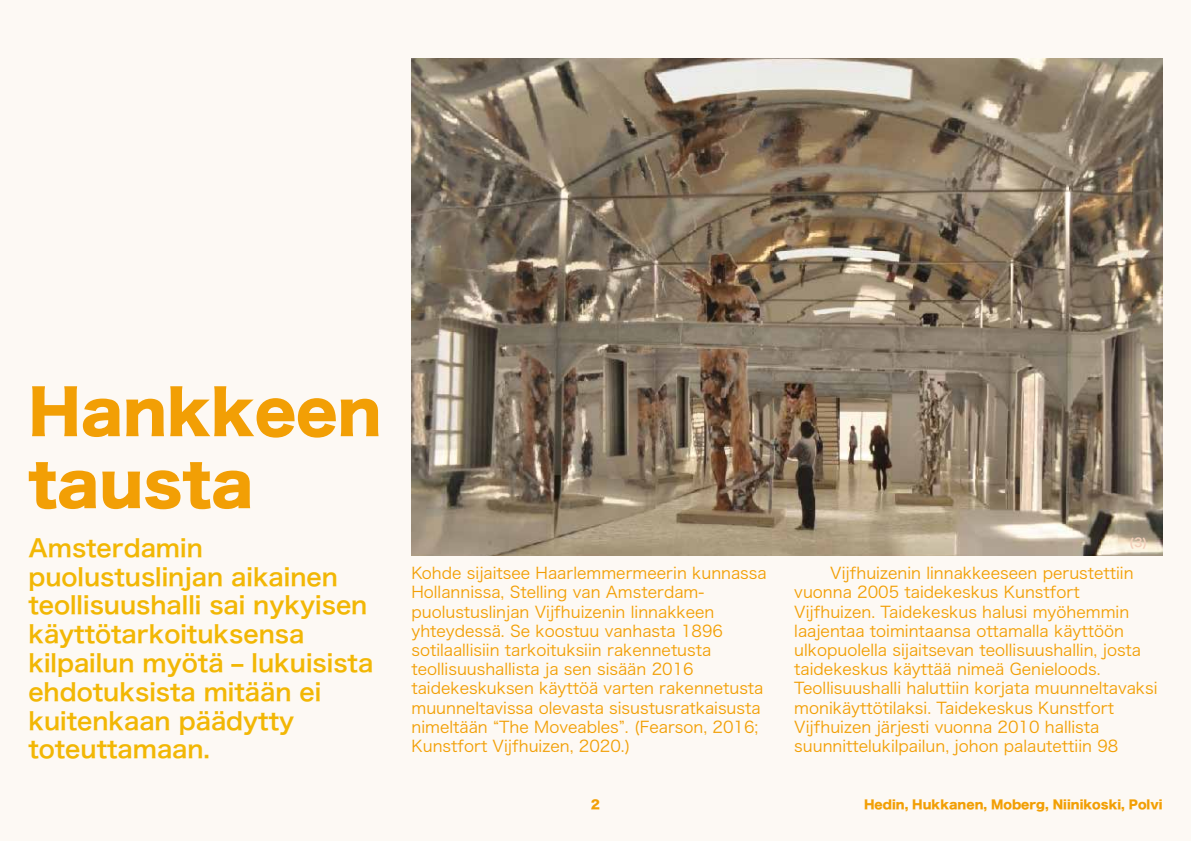
<style>
.page{position:relative;width:1191px;height:842px;background:#fff}
.page>*{position:absolute;margin:0;border:0;box-sizing:border-box;transform-origin:0 0}
.t1{font:60px/72px "Hira Kaku Std W8";color:#f29f05}
.t2{font:24px/28.8px "Hira Kaku Pro W6";color:#f2b705}
.t3{font:16px/19.2px "Hira Kaku Pro W3";color:#f29f05}
.t4{font:12px "Hira Kaku Std W8";color:#f29f05}
.t5{font:12px "Hira Kaku Pro W6";color:#f2cfbb}
</style>
<div class="page">
<div style="left:0;top:0;width:1190px;height:841px;background:#fdf9f4"></div>
<img style="left:411px;top:59px;width:751px;height:497px">
<h1 class="t1" style="left:28px;top:378px;width:355px">Hankkeen tausta</h1>
<h2 class="t2" style="left:28px;top:532px;width:346px">Amsterdamin puolustuslinjan aikainen teollisuushalli sai nykyisen käyttötarkoituksensa kilpailun myötä – lukuisista ehdotuksista mitään ei kuitenkaan päädytty toteuttamaan.</h2>
<p class="t5" style="left:1129px;top:532px;width:20px">(3)</p>
<p class="t3" style="left:411px;top:562px;width:357px">Kohde sijaitsee Haarlemmermeerin kunnassa Hollannissa, Stelling van Amsterdam&shy;puolustuslinjan Vijfhuizenin linnakkeen yhteydessä. Se koostuu vanhasta 1896 sotilaallisiin tarkoituksiin rakennetusta teollisuushallista ja sen sisään 2016 taidekeskuksen käyttöä varten rakennetusta muunneltavissa olevasta sisustusratkaisusta nimeltään “The Moveables”. (Fearson, 2016; Kunstfort Vijfhuizen, 2020.)</p>
<p class="t3" style="left:794px;top:562px;width:365px;text-indent:36px">Vijfhuizenin linnakkeeseen perustettiin vuonna 2005 taidekeskus Kunstfort Vijfhuizen. Taidekeskus halusi myöhemmin laajentaa toimintaansa ottamalla käyttöön ulkopuolella sijaitsevan teollisuushallin, josta taidekeskus käyttää nimeä Genieloods.<br>Teollisuushalli haluttiin korjata muunneltavaksi monikäyttötilaksi. Taidekeskus Kunstfort Vijfhuizen järjesti vuonna 2010 hallista suunnittelukilpailun, johon palautettiin 98</p>
<p class="t4" style="left:591px;top:798px;width:11px">2</p>
<p class="t4" style="left:864px;top:798px;width:300px">Hedin, Hukkanen, Moberg, Niinikoski, Polvi</p>
</div>
